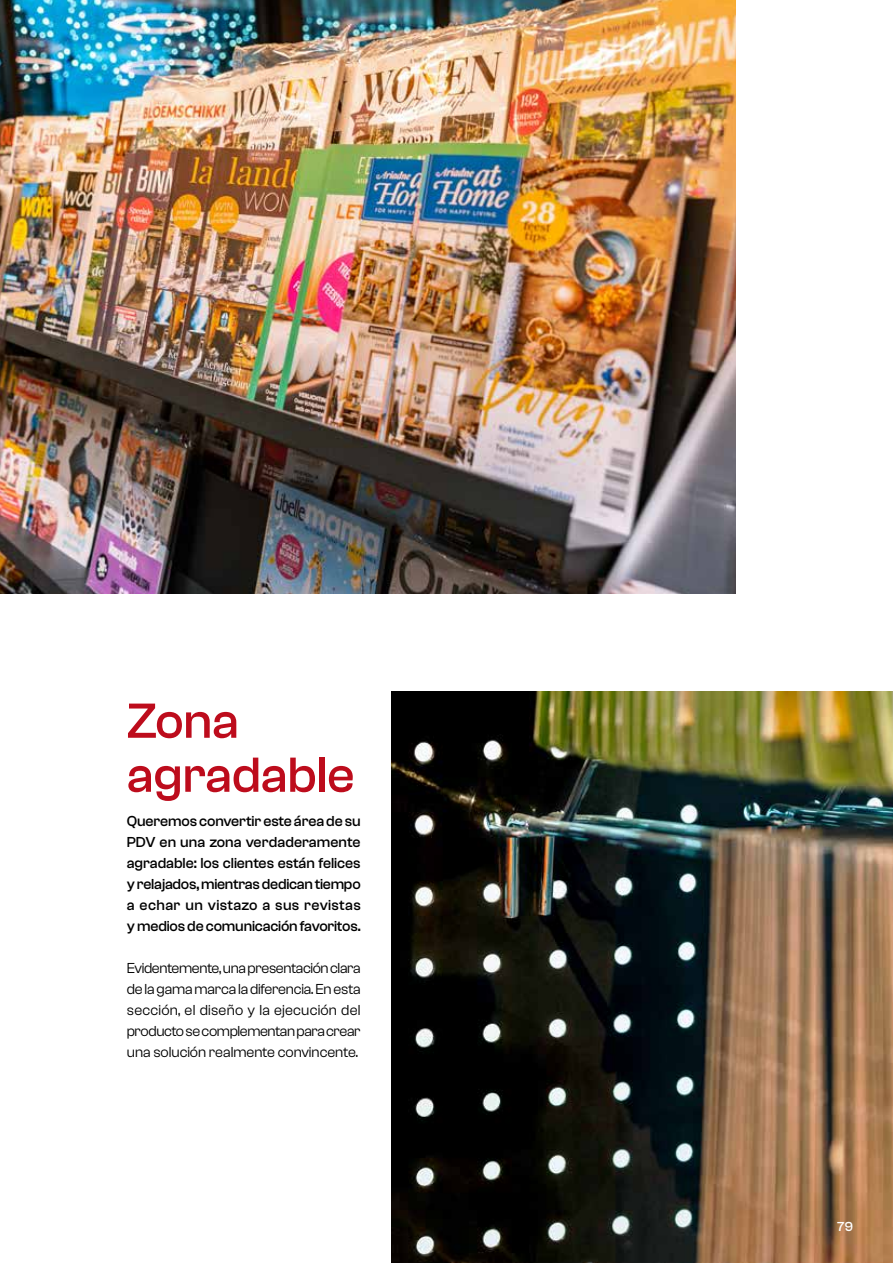
<style>
.page{position:relative;width:893px;height:1263px;background:#fff}
.page>*{position:absolute;margin:0;border:0;box-sizing:border-box;transform-origin:0 0}
.t1{font:500 51px/54px "Clash Grotesk";letter-spacing:-.005em;color:#bd0c1c}
.t2{font:500 15px/21px "Clash Grotesk";letter-spacing:-.01em;color:#000;text-align:justify}
.t3{font:15px/21px "Clash Grotesk";letter-spacing:-.005em;color:#000;text-align:justify}
.t4{font:500 13.5px "Clash Grotesk";color:#fff}
</style>
<div class="page">
<img style="left:391px;top:691px;width:502px;height:572px">
<img style="left:0;top:0;width:736px;height:593px">
<h1 class="t1" style="left:127px;top:693px;width:229px">Zona agradable</h1>
<p class="t2" style="left:127px;top:811px;width:235px">Queremos convertir este área de su PDV en una zona verdaderamente agradable: los clientes están felices y relajados, mientras dedican tiempo a echar un vistazo a sus revistas y medios de comunicación favoritos.</p>
<p class="t3" style="left:127px;top:958px;width:235px">Evidentemente, una presentación clara de la gama marca la diferencia. En esta sección, el diseño y la ejecución del producto se complementan para crear una solución realmente convincente.</p>
<p class="t4" style="left:837px;top:1218px;width:17px">79</p>
</div>
